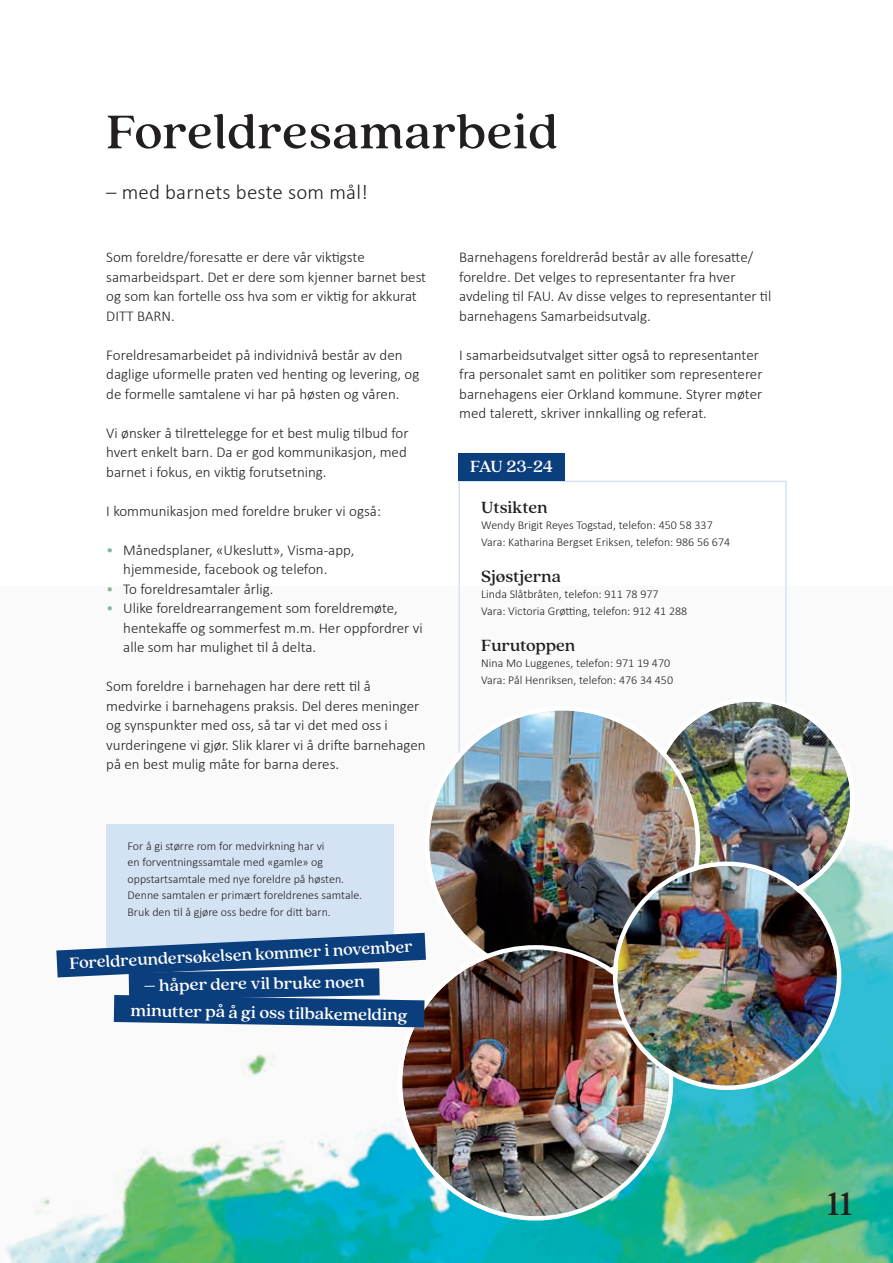
<style>
.page{position:relative;width:893px;height:1263px;background:#fff}
.page>*{position:absolute;margin:0;border:0;box-sizing:border-box;transform-origin:0 0}
.t1{font:500 52.5px "Quincy CF";letter-spacing:.01em;color:#231f20}
.t2{font:500 36px "Quincy CF";color:#231f20}
.t3{font:300 21px "Calibri";letter-spacing:.01em;color:#231f20}
.t4{font:500 18px "Quincy CF";letter-spacing:-.04em;color:#fff}
.t5{font:500 18px "Quincy CF";color:#231f20}
.t6{font:300 15px/19.5px "Calibri";color:#231f20}
.t7{font:300 12px/16.5px "Calibri";color:#231f20}
.s1{color:#87b79b}
</style>
<div class="page">
<img style="left:5px;top:839px;width:888px;height:424px">
<div style="left:458px;top:481px;width:329px;height:348px;border:2px solid #d4e3f4"></div>
<div style="left:106px;top:824px;width:288px;height:136px;background:#d4e3f4"></div>
<img style="left:666px;top:702px;width:184px;height:195px">
<div style="left:458px;top:454px;width:107px;height:27px;background:#0b3e7c"></div>
<img style="left:429px;top:710px;width:267px;height:267px;border-radius:133px">
<img style="left:402px;top:950px;width:267px;height:266px;border-radius:133px">
<img style="left:617px;top:866px;width:220px;height:219px;border-radius:110px">
<svg style="left:56px;top:933px;width:370px;height:94px"></svg>
<h1 class="t1" style="left:106px;top:101px;width:453px">Foreldresamarbeid</h1>
<h3 class="t3" style="left:106px;top:179px;width:263px">– med barnets beste som mål!</h3>
<p class="t6" style="left:106px;top:247px;width:321px">Som foreldre/foresatte er dere vår viktigste samarbeidspart. Det er dere som kjenner barnet best og som kan fortelle oss hva som er viktig for akkurat DITT BARN.</p>
<p class="t6" style="left:106px;top:345px;width:315px">Foreldresamarbeidet på individnivå består av den daglige uformelle praten ved henting og levering, og de formelle samtalene vi har på høsten og våren.</p>
<p class="t6" style="left:106px;top:423px;width:304px;text-align:justify">Vi ønsker å tilrettelegge for et best mulig tilbud for hvert enkelt barn. Da er god kommunikasjon, med barnet i fokus, en viktig forutsetning.</p>
<p class="t6" style="left:106px;top:501px;width:276px">I kommunikasjon med foreldre bruker vi også:</p>
<p class="t6" style="left:123px;top:540px;width:233px;text-indent:-17px"><span class="s1">•</span> Månedsplaner, «Ukeslutt», Visma-app, hjemmeside, facebook og telefon.</p>
<p class="t6" style="left:106px;top:579px;width:169px"><span class="s1">•</span> To foreldresamtaler årlig.</p>
<p class="t6" style="left:123px;top:598px;width:301px;text-indent:-17px"><span class="s1">•</span> Ulike foreldrearrangement som foreldremøte, hentekaffe og sommerfest m.m. Her oppfordrer vi alle som har mulighet til å delta.</p>
<p class="t6" style="left:106px;top:676px;width:321px">Som foreldre i barnehagen har dere rett til å medvirke i barnehagens praksis. Del deres meninger og synspunkter med oss, så tar vi det med oss i vurderingene vi gjør. Slik klarer vi å drifte barnehagen på en best mulig måte for barna deres.</p>
<p class="t7" style="left:128px;top:837px;width:236px">For å gi større rom for medvirkning har vi<br>en forventningssamtale med «gamle» og oppstartsamtale med nye foreldre på høsten.<br>Denne samtalen er primært foreldrenes samtale.<br>Bruk den til å gjøre oss bedre for ditt barn.</p>
<p class="t4" style="left:69px;top:953px;width:345px;rotate:-3deg">Foreldreundersøkelsen kommer i november</p>
<p class="t4" style="left:143px;top:975px;width:223px;rotate:-1deg">– håper dere vil bruke noen</p>
<p class="t4" style="left:131px;top:1000px;width:279px;rotate:1deg">minutter på å gi oss tilbakemelding</p>
<p class="t6" style="left:459px;top:247px;width:314px">Barnehagens foreldreråd består av alle foresatte/ foreldre. Det velges to representanter fra hver avdeling til FAU. Av disse velges to representanter til barnehagens Samarbeidsutvalg.</p>
<p class="t6" style="left:459px;top:345px;width:305px">I samarbeidsutvalget sitter også to representanter fra personalet samt en politiker som representerer barnehagens eier Orkland kommune. Styrer møter med talerett, skriver innkalling og referat.</p>
<p class="t4" style="left:470px;top:456px;width:84px">FAU 23-24</p>
<p class="t5" style="left:481px;top:497px;width:68px">Utsikten</p>
<p class="t7" style="left:481px;top:517px;width:250px">Wendy Brigit Reyes Togstad, telefon: 450 58 337<br>Vara: Katharina Bergset Eriksen, telefon: 986 56 674</p>
<p class="t5" style="left:481px;top:566px;width:81px">Sjøstjerna</p>
<p class="t7" style="left:481px;top:586px;width:207px">Linda Slåtbråten, telefon: 911 78 977<br>Vara: Victoria Grøtting, telefon: 912 41 288</p>
<p class="t5" style="left:481px;top:635px;width:96px">Furutoppen</p>
<p class="t7" style="left:481px;top:655px;width:193px">Nina Mo Luggenes, telefon: 971 19 470<br>Vara: Pål Henriksen, telefon: 476 34 450</p>
<h2 class="t2" style="left:827px;top:1183px;width:26px">11</h2>
</div>
